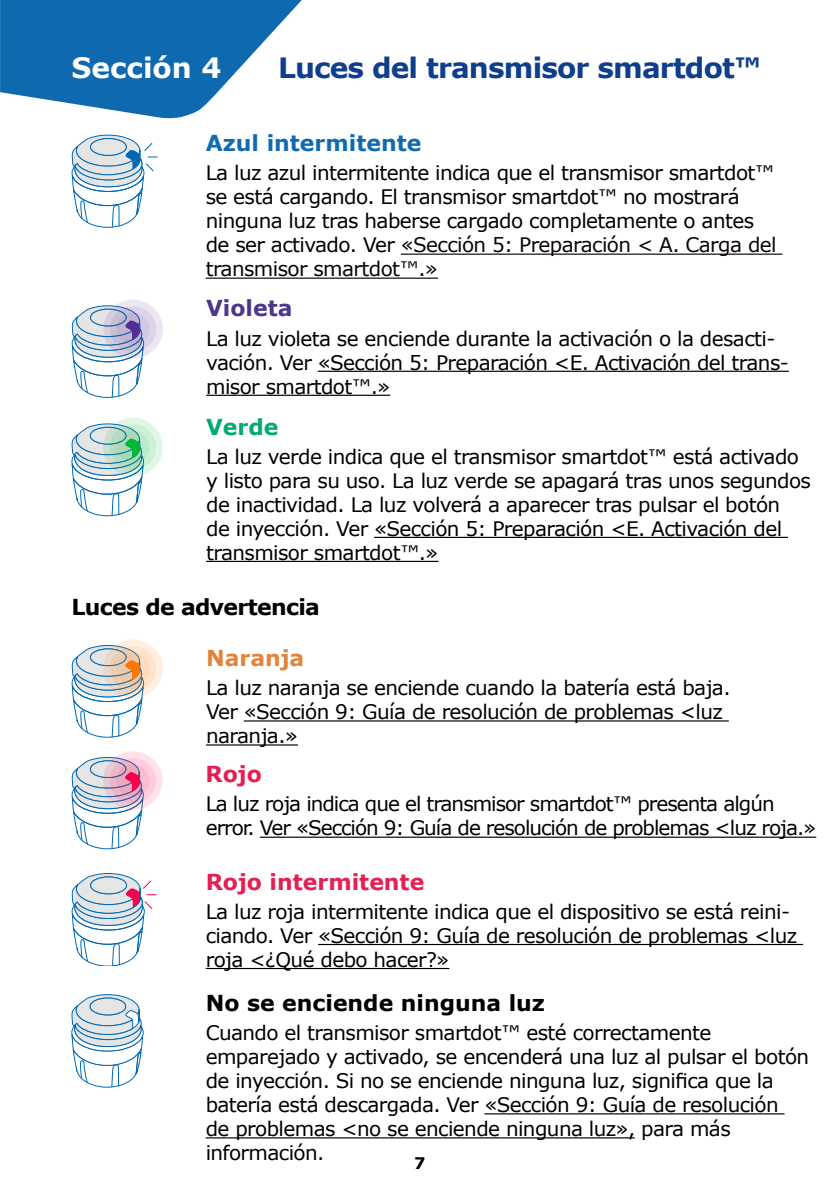
<style>
.page{position:relative;width:840px;height:1191px;background:#fff}
.page>*{position:absolute;margin:0;border:0;box-sizing:border-box;transform-origin:0 0}
.t1{font:700 28px "Verdana";letter-spacing:-.03em;color:#0e3e8c}
.t2{font:700 28px "Verdana";color:#fff}
.t3{font:700 22px "Verdana";color:#000}
.t4{font:700 22px "Verdana";color:#e41f51}
.t5{font:700 22px "Verdana";letter-spacing:-.03em;color:#000}
.t6{font:700 22px "Verdana";color:#106bb0}
.t7{font:700 22px "Verdana";color:#e4833a}
.t8{font:700 22px "Verdana";color:#4b378c}
.t9{font:700 22px "Verdana";color:#00aa70}
.t10{font:20px/24px "Verdana";letter-spacing:-.03em;color:#000}
.t11{font:20px/24px "Verdana";letter-spacing:-.05em;color:#000}
.t12{font:700 16px "Verdana";color:#000101}
.s1{color:#0b0605}
</style>
<div class="page">
<svg style="left:71px;top:134px;width:87px;height:93px"></svg>
<hr style="left:400px;top:253px;width:382px;height:2px;background:#0b0605">
<hr style="left:205px;top:277px;width:233px;height:2px;background:#0b0605">
<svg style="left:103px;top:751px;width:59px;height:59px"></svg>
<svg style="left:71px;top:756px;width:73px;height:93px"></svg>
<hr style="left:260px;top:836px;width:555px;height:1px;background:#000">
<svg style="left:71px;top:873px;width:86px;height:93px"></svg>
<hr style="left:318px;top:944px;width:484px;height:1px;background:#000">
<hr style="left:206px;top:968px;width:243px;height:1px;background:#000">
<svg style="left:71px;top:994px;width:72px;height:93px"></svg>
<hr style="left:484px;top:1113px;width:300px;height:1px;background:#000">
<hr style="left:205px;top:1137px;width:429px;height:1px;background:#000">
<svg style="left:103px;top:418px;width:60px;height:59px"></svg>
<svg style="left:71px;top:423px;width:73px;height:93px"></svg>
<hr style="left:374px;top:537px;width:413px;height:1px;background:#000">
<hr style="left:206px;top:561px;width:232px;height:1px;background:#000">
<svg style="left:103px;top:639px;width:60px;height:59px"></svg>
<svg style="left:71px;top:645px;width:73px;height:93px"></svg>
<hr style="left:244px;top:720px;width:484px;height:1px;background:#000">
<hr style="left:206px;top:744px;width:92px;height:1px;background:#000">
<svg style="left:103px;top:299px;width:60px;height:59px"></svg>
<svg style="left:71px;top:305px;width:73px;height:93px"></svg>
<hr style="left:317px;top:371px;width:471px;height:1px;background:#000">
<hr style="left:206px;top:395px;width:184px;height:1px;background:#000">
<svg style="left:0;top:0;width:301px;height:118px"></svg>
<h1 class="t2" style="left:71px;top:50px;width:151px">Sección 4</h1>
<h1 class="t1" style="left:278px;top:50px;width:484px">Luces del transmisor smartdot™</h1>
<p class="t6" style="left:205px;top:129px;width:217px">Azul intermitente</p>
<p class="t10" style="left:205px;top:161px;width:572px">La luz azul intermitente indica que el transmisor smartdot™ se está cargando. El transmisor smartdot™ no mostrará ninguna luz tras haberse cargado completamente o antes de ser activado. Ver <span class="s1">«Sección 5: Preparación &lt; A. Carga del transmisor smartdot™.»</span></p>
<p class="t8" style="left:206px;top:294px;width:88px">Violeta</p>
<p class="t10" style="left:206px;top:326px;width:584px">La luz violeta se enciende durante la activación o la desacti&shy;vación. Ver «Sección 5: Preparación &lt;E. Activación del trans&shy;misor smartdot™.»</p>
<p class="t9" style="left:206px;top:412px;width:74px">Verde</p>
<p class="t10" style="left:206px;top:444px;width:606px">La luz verde indica que el transmisor smartdot™ está activado y listo para su uso. La luz verde se apagará tras unos segundos de inactividad. La luz volverá a aparecer tras pulsar el botón<br>de inyección. Ver «Sección 5: Preparación &lt;E. Activación del transmisor smartdot™.»</p>
<p class="t5" style="left:71px;top:592px;width:250px">Luces de advertencia</p>
<p class="t7" style="left:206px;top:644px;width:100px">Naranja</p>
<p class="t10" style="left:206px;top:676px;width:526px">La luz naranja se enciende cuando la batería está baja.<br>Ver «Sección 9: Guía de resolución de problemas &lt;luz naranja.»</p>
<p class="t4" style="left:205px;top:759px;width:58px">Rojo</p>
<p class="t11" style="left:206px;top:792px;width:611px">La luz roja indica que el transmisor smartdot™ presenta algún error. Ver «Sección 9: Guía de resolución de problemas &lt;luz roja.»</p>
<p class="t4" style="left:206px;top:867px;width:220px">Rojo intermitente</p>
<p class="t10" style="left:206px;top:899px;width:592px">La luz roja intermitente indica que el dispositivo se está reini&shy;ciando. Ver «Sección 9: Guía de resolución de problemas &lt;luz roja &lt;¿Qué debo hacer?»</p>
<p class="t3" style="left:205px;top:988px;width:341px">No se enciende ninguna luz</p>
<p class="t10" style="left:205px;top:1021px;width:604px">Cuando el transmisor smartdot™ esté correctamente emparejado y activado, se encenderá una luz al pulsar el botón de inyección. Si no se enciende ninguna luz, significa que la batería está descargada. Ver «Sección 9: Guía de resolución<br>de problemas &lt;no se enciende ninguna luz», para más información.</p>
<p class="t12" style="left:414px;top:1152px;width:13px">7</p>
</div>
